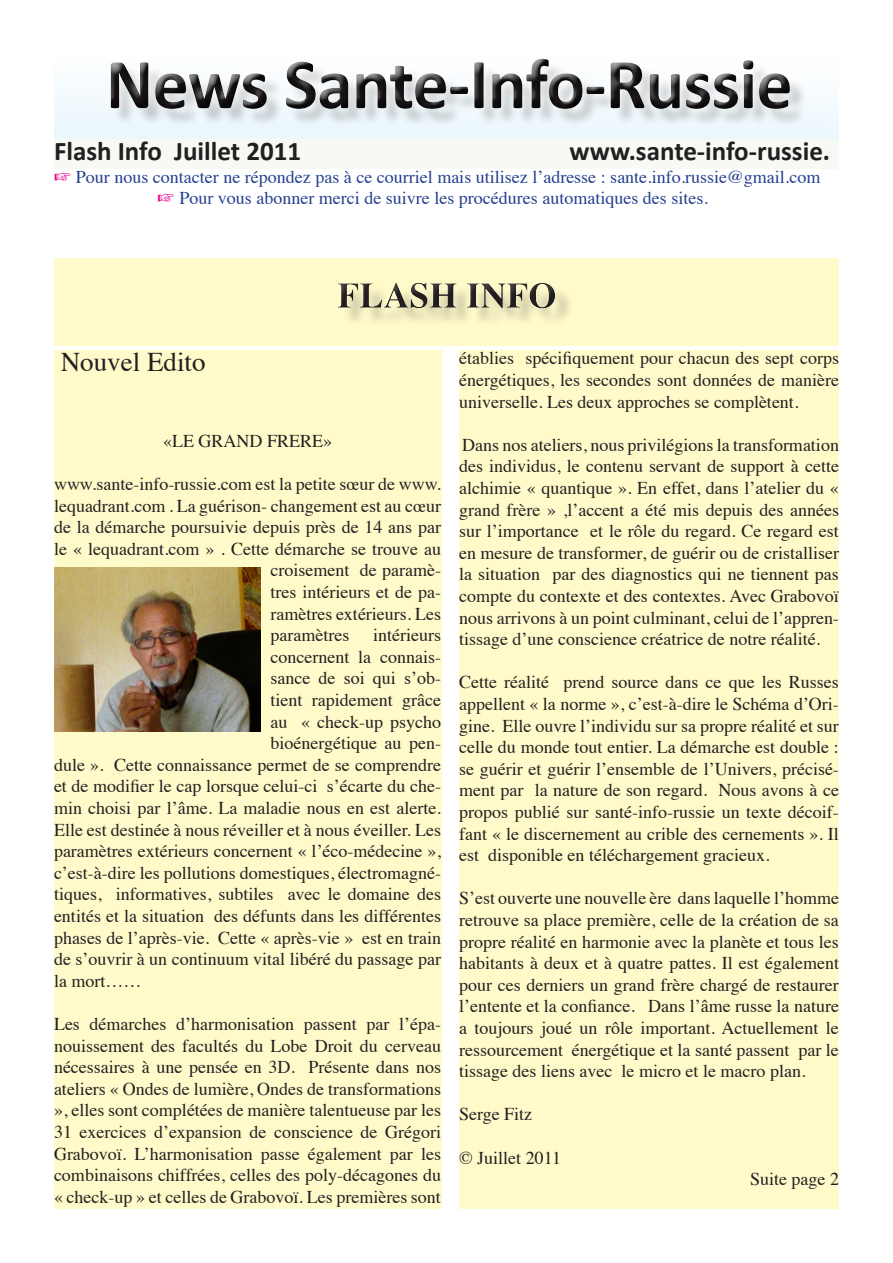
<style>
.page{position:relative;width:893px;height:1263px;background:#fff}
.page>*{position:absolute;margin:0;border:0;box-sizing:border-box;transform-origin:0 0}
.t1{font:700 27px "Calibri";color:#231f20}
.t2{font:27px "Times";color:#231f20}
.t3{font:18px/21.6px "Times";color:#231f20;text-align:justify}
.t4{font:18px/21.6px "Times";color:#253f8e;text-align:center}
.s1{color:#ed028c}
</style>
<div class="page">
<div style="left:54px;top:351px;width:387px;height:858px;background:#fffaca"></div>
<div style="left:459px;top:351px;width:380px;height:858px;background:#fffaca"></div>
<div style="left:54px;top:139px;width:785px;height:29px;background:#f7faf4"></div>
<div style="left:54px;top:258px;width:785px;height:88px;background:#fffaca"></div>
<div style="left:54px;top:54px;width:785px;height:84px;background:#f3fafd"></div>
<div style="left:101px;top:49px;width:792px;height:119px;background:#fff;opacity:.75"></div>
<div style="left:70px;top:39px;width:811px;height:96px;background:#231f20;opacity:.75"></div>
<div style="left:340px;top:285px;width:553px;height:85px;background:#231f20;opacity:.26"></div>
<div style="left:122px;top:260px;width:631px;height:64px;background:#eaf7fd;opacity:.75"></div>
<img style="left:54px;top:568px;width:206px;height:163px">
<h1 class="t1" style="left:54px;top:134px;width:249px">Flash Info Juillet 2011</h1>
<h1 class="t1" style="left:570px;top:134px;width:262px">www.sante-info-russie.</h1>
<p class="t4" style="left:54px;top:164px;width:768px"><span class="s1">☞</span> Pour nous contacter ne répondez pas à ce courriel mais utilisez l’adresse : sante.info.russie@gmail.com <span class="s1">☞</span> Pour vous abonner merci de suivre les procédures automatiques des sites.</p>
<h1 class="t2" style="left:61px;top:337px;width:146px">Nouvel Edito</h1>
<p class="t3" style="left:163px;top:428px;width:171px">«LE GRAND FRERE»</p>
<p class="t3" style="left:54px;top:471px;width:388px">www.sante-info-russie.com est la petite sœur de www.</p>
<p class="t3" style="left:54px;top:493px;width:389px">lequadrant.com . La guérison- changement est au cœur</p>
<p class="t3" style="left:54px;top:515px;width:389px">de la démarche poursuivie depuis près de 14 ans par</p>
<p class="t3" style="left:54px;top:536px;width:388px">le « lequadrant.com » . Cette démarche se trouve au</p>
<p class="t3" style="left:270px;top:558px;width:172px">croisement de paramè-</p>
<p class="t3" style="left:270px;top:579px;width:172px">tres intérieurs et de pa-</p>
<p class="t3" style="left:270px;top:601px;width:172px">ramètres extérieurs. Les</p>
<p class="t3" style="left:270px;top:623px;width:80px">paramètres</p>
<p class="t3" style="left:373px;top:623px;width:69px">intérieurs</p>
<p class="t3" style="left:270px;top:644px;width:172px">concernent la connais-</p>
<p class="t3" style="left:270px;top:666px;width:172px">sance de soi qui s’ob-</p>
<p class="t3" style="left:270px;top:687px;width:172px">tient rapidement grâce</p>
<p class="t3" style="left:270px;top:709px;width:172px">au « check-up psycho</p>
<p class="t3" style="left:270px;top:731px;width:172px">bioénergétique au pen-</p>
<p class="t3" style="left:54px;top:752px;width:389px">dule ». Cette connaissance permet de se comprendre</p>
<p class="t3" style="left:54px;top:774px;width:388px">et de modifier le cap lorsque celui-ci s’écarte du che-</p>
<p class="t3" style="left:54px;top:795px;width:389px">min choisi par l’âme. La maladie nous en est alerte.</p>
<p class="t3" style="left:54px;top:817px;width:388px">Elle est destinée à nous réveiller et à nous éveiller. Les</p>
<p class="t3" style="left:54px;top:839px;width:389px">paramètres extérieurs concernent « l’éco-médecine »,</p>
<p class="t3" style="left:54px;top:860px;width:388px">c’est-à-dire les pollutions domestiques, électromagné-</p>
<p class="t3" style="left:54px;top:882px;width:388px">tiques, informatives, subtiles avec le domaine des</p>
<p class="t3" style="left:54px;top:903px;width:388px">entités et la situation des défunts dans les différentes</p>
<p class="t3" style="left:54px;top:925px;width:388px">phases de l’après-vie. Cette « après-vie » est en train</p>
<p class="t3" style="left:54px;top:947px;width:388px">de s’ouvrir à un continuum vital libéré du passage par</p>
<p class="t3" style="left:54px;top:968px;width:89px">la mort……</p>
<p class="t3" style="left:54px;top:1011px;width:389px">Les démarches d’harmonisation passent par l’épa&shy;nouissement des facultés du Lobe Droit du cerveau nécessaires à une pensée en 3D. Présente dans nos ateliers « Ondes de lumière, Ondes de transformations », elles sont complétées de manière talentueuse par les 31 exercices d’expansion de conscience de Grégori Grabovoï. L’harmonisation passe également par les combinaisons chiffrées, celles des poly-décagones du « check-up » et celles de Grabovoï. Les premières sont</p>
<p class="t3" style="left:459px;top:346px;width:381px">établies spécifiquement pour chacun des sept corps énergétiques, les secondes sont données de manière universelle. Les deux approches se complètent.</p>
<p class="t3" style="left:459px;top:432px;width:381px">Dans nos ateliers, nous privilégions la transformation des individus, le contenu servant de support à cette alchimie « quantique ». En effet, dans l’atelier du « grand frère » ,l’accent a été mis depuis des années sur l’importance et le rôle du regard. Ce regard est en mesure de transformer, de guérir ou de cristalliser la situation par des diagnostics qui ne tiennent pas compte du contexte et des contextes. Avec Grabovoï nous arrivons à un point culminant, celui de l’appren&shy;tissage d’une conscience créatrice de notre réalité.</p>
<p class="t3" style="left:459px;top:670px;width:381px">Cette réalité prend source dans ce que les Russes appellent « la norme », c’est-à-dire le Schéma d’Ori&shy;gine. Elle ouvre l’individu sur sa propre réalité et sur celle du monde tout entier. La démarche est double : se guérir et guérir l’ensemble de l’Univers, précisé&shy;ment par la nature de son regard. Nous avons à ce propos publié sur santé-info-russie un texte décoif&shy;fant « le discernement au crible des cernements ». Il est disponible en téléchargement gracieux.</p>
<p class="t3" style="left:459px;top:886px;width:381px">S’est ouverte une nouvelle ère dans laquelle l’homme retrouve sa place première, celle de la création de sa propre réalité en harmonie avec la planète et tous les habitants à deux et à quatre pattes. Il est également pour ces derniers un grand frère chargé de restaurer l’entente et la confiance. Dans l’âme russe la nature a toujours joué un rôle important. Actuellement le ressourcement énergétique et la santé passent par le tissage des liens avec le micro et le macro plan.</p>
<p class="t3" style="left:459px;top:1102px;width:75px">Serge Fitz</p>
<p class="t3" style="left:459px;top:1145px;width:104px">© Juillet 2011</p>
<p class="t3" style="left:750px;top:1167px;width:90px">Suite page 2</p>
</div>
